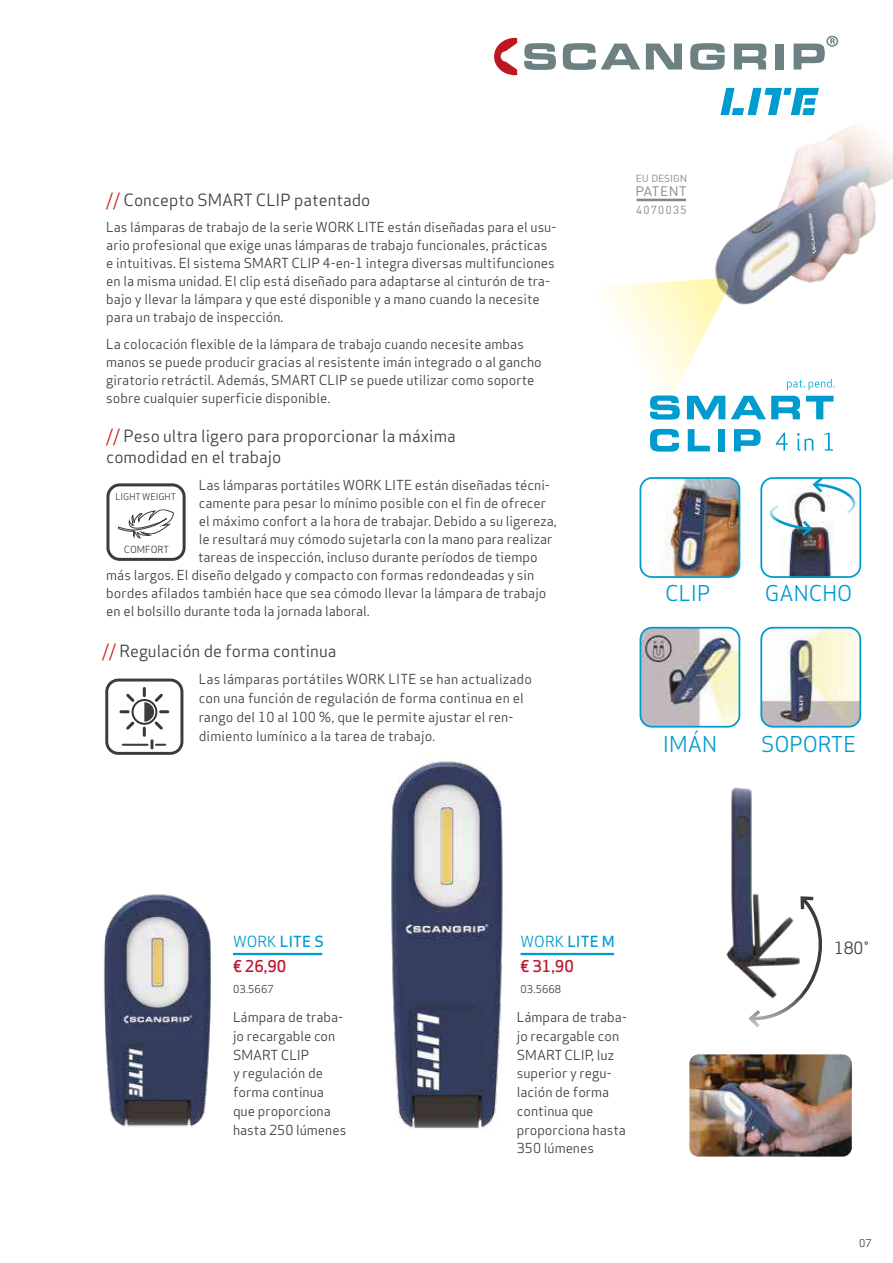
<style>
.page{position:relative;width:893px;height:1263px;background:#fff}
.page>*{position:absolute;margin:0;border:0;box-sizing:border-box;transform-origin:0 0}
.t1{font:21.3px "Apex Sans";color:#009cd0}
.t2{font:16.5px/21px "Apex Sans";color:#3c3c3b}
.t3{font:500 15.9px "Apex Sans";color:#be152b}
.t4{font:500 15px "Apex Sans";letter-spacing:.005em;color:#009cd0}
.t5{font:13.5px/18.8px "Apex Sans";color:#3c3c3b}
.t6{font:13.5px "DIN Pro";letter-spacing:.045em;color:#505456}
.t7{font:11.55px "DIN Pro";letter-spacing:.12em;color:#505456}
.t8{font:10.5px "Apex Sans";letter-spacing:.01em;color:#3c3c3b}
.t9{font:10.2px "DIN Pro";color:#505456}
.t10{font:9.6px "Apex Sans";color:#3c3c3b}
.t11{font:9px "Apex Sans";color:#3c3c3b}
.s1{color:#cd1719}
.s2{font-weight:400}
</style>
<div class="page">
<svg style="left:494px;top:38px;width:23px;height:37px"></svg>
<svg style="left:524px;top:43px;width:32px;height:27px"></svg>
<svg style="left:563px;top:43px;width:77px;height:27px"></svg>
<svg style="left:646px;top:44px;width:36px;height:26px"></svg>
<svg style="left:690px;top:43px;width:35px;height:27px"></svg>
<svg style="left:734px;top:44px;width:32px;height:26px"></svg>
<div style="left:775px;top:44px;width:9px;height:26px;background:#6d8082"></div>
<svg style="left:794px;top:36px;width:44px;height:34px"></svg>
<svg style="left:720px;top:88px;width:99px;height:27px"></svg>
<img style="left:104px;top:894px;width:107px;height:233px">
<img style="left:391px;top:761px;width:141px;height:368px">
<img style="left:784px;top:538px;width:48px;height:37px">
<div style="left:760px;top:477px;width:101px;height:101px;border:2px solid #009cd0;border-radius:12px"></div>
<svg style="left:768px;top:477px;width:89px;height:61px"></svg>
<img style="left:642px;top:628px;width:97px;height:97px">
<div style="left:639px;top:627px;width:101px;height:101px;border:2px solid #009cd0;border-radius:12px"></div>
<img style="left:763px;top:628px;width:97px;height:97px">
<div style="left:760px;top:627px;width:101px;height:101px;border:2px solid #009cd0;border-radius:12px"></div>
<img style="left:642px;top:478px;width:97px;height:99px">
<div style="left:639px;top:477px;width:101px;height:101px;border:2px solid #009cd0;border-radius:12px"></div>
<hr style="left:637px;top:199px;width:49px;height:2px;background:#505456">
<img style="left:671px;top:125px;width:222px;height:153px">
<img style="left:689px;top:1054px;width:163px;height:102px">
<img style="left:726px;top:787px;width:26px;height:188px">
<svg style="left:746px;top:893px;width:76px;height:135px"></svg>
<svg style="left:603px;top:278px;width:231px;height:174px"></svg>
<div style="left:106px;top:483px;width:80px;height:78px;border:3px solid #3c3c3b;border-radius:12px"></div>
<svg style="left:118px;top:509px;width:56px;height:30px"></svg>
<div style="left:105px;top:678px;width:78px;height:77px;border:3px solid #3c3c3b;border-radius:12px"></div>
<hr style="left:123px;top:744px;width:25px;height:2px;background:#3c3c3b">
<svg style="left:151px;top:741px;width:14px;height:7px"></svg>
<div style="left:132px;top:699px;width:25px;height:26px;background:#fff;border:2px solid #38383a;border-radius:50%"></div>
<svg style="left:126px;top:719px;width:11px;height:11px"></svg>
<svg style="left:121px;top:693px;width:16px;height:20px"></svg>
<svg style="left:143px;top:688px;width:25px;height:47px"></svg>
<hr style="left:233px;top:953px;width:89px;height:2px;background:#009cd0">
<hr style="left:520px;top:953px;width:94px;height:2px;background:#009cd0">
<p class="t2" style="left:106px;top:187px;width:266px"><span class="s1">//</span> Concepto SMART CLIP patentado</p>
<p class="t5" style="left:106px;top:217px;width:452px;line-height:18px">Las lámparas de trabajo de la serie WORK LITE están diseñadas para el usu&shy;ario profesional que exige unas lámparas de trabajo funcionales, prácticas e intuitivas. El sistema SMART CLIP 4-en-1 integra diversas multifunciones en la misma unidad. El clip está diseñado para adaptarse al cinturón de tra&shy;bajo y llevar la lámpara y que esté disponible y a mano cuando la necesite para un trabajo de inspección.</p>
<p class="t5" style="left:106px;top:334px;width:437px;line-height:18px">La colocación flexible de la lámpara de trabajo cuando necesite ambas manos se puede producir gracias al resistente imán integrado o al gancho giratorio retráctil. Además, SMART CLIP se puede utilizar como soporte sobre cualquier superficie disponible.</p>
<p class="t2" style="left:106px;top:424px;width:351px"><span class="s1">//</span> Peso ultra ligero para proporcionar la máxima comodidad en el trabajo</p>
<p class="t5" style="left:199px;top:474px;width:353px">Las lámparas portátiles WORK LITE están diseñadas técni-</p>
<p class="t5" style="left:199px;top:492px;width:349px">camente para pesar lo mínimo posible con el fin de ofrecer</p>
<p class="t5" style="left:199px;top:510px;width:359px">el máximo confort a la hora de trabajar. Debido a su ligereza,</p>
<p class="t5" style="left:199px;top:528px;width:355px">le resultará muy cómodo sujetarla con la mano para realizar</p>
<p class="t5" style="left:198px;top:546px;width:341px">tareas de inspección, incluso durante períodos de tiempo</p>
<p class="t5" style="left:106px;top:564px;width:430px">más largos. El diseño delgado y compacto con formas redondeadas y sin</p>
<p class="t5" style="left:106px;top:582px;width:442px">bordes afilados también hace que sea cómodo llevar la lámpara de trabajo</p>
<p class="t5" style="left:106px;top:600px;width:265px">en el bolsillo durante toda la jornada laboral.</p>
<p class="t11" style="left:116px;top:489px;width:62px">LIGHT WEIGHT</p>
<p class="t10" style="left:124px;top:541px;width:47px">COMFORT</p>
<p class="t2" style="left:102px;top:639px;width:236px"><span class="s1">//</span> Regulación de forma continua</p>
<p class="t5" style="left:199px;top:669px;width:335px">Las lámparas portátiles WORK LITE se han actualizado con una función de regulación de forma continua en el rango del 10 al 100 %, que le permite ajustar el ren&shy;dimiento lumínico a la tarea de trabajo.</p>
<p class="t9" style="left:636px;top:170px;width:53px">EU DESIGN</p>
<p class="t7" style="left:636px;top:200px;width:52px">4070035</p>
<p class="t6" style="left:635px;top:180px;width:53px">PATENT</p>
<h1 class="t1" style="left:665px;top:576px;width:47px">CLIP</h1>
<h1 class="t1" style="left:765px;top:576px;width:89px">GANCHO</h1>
<h1 class="t1" style="left:663px;top:726px;width:56px">IMÁN</h1>
<h1 class="t1" style="left:761px;top:726px;width:97px">SOPORTE</h1>
<p class="t4" style="left:233px;top:929px;width:92px"><span class="s2">WORK</span> LITE S</p>
<p class="t3" style="left:233px;top:952px;width:55px">€ 26,90</p>
<p class="t8" style="left:233px;top:980px;width:42px">03.5667</p>
<p class="t5" style="left:233px;top:1006px;width:115px">Lámpara de traba&shy;jo recargable con<br>SMART CLIP<br>y regulación de forma continua que proporciona hasta 250 lúmenes</p>
<p class="t4" style="left:520px;top:929px;width:96px"><span class="s2">WORK</span> LITE M</p>
<p class="t3" style="left:520px;top:952px;width:55px">€ 31,90</p>
<p class="t8" style="left:520px;top:980px;width:42px">03.5668</p>
<p class="t5" style="left:517px;top:1006px;width:112px">Lámpara de traba&shy;jo recargable con<br>SMART CLIP, luz superior y regu&shy;lación de forma continua que proporciona hasta<br>350 lúmenes</p>
<p class="t2" style="left:834px;top:936px;width:39px">180˚</p>
<p class="t8" style="left:859px;top:1234px;width:14px">07</p>
</div>
